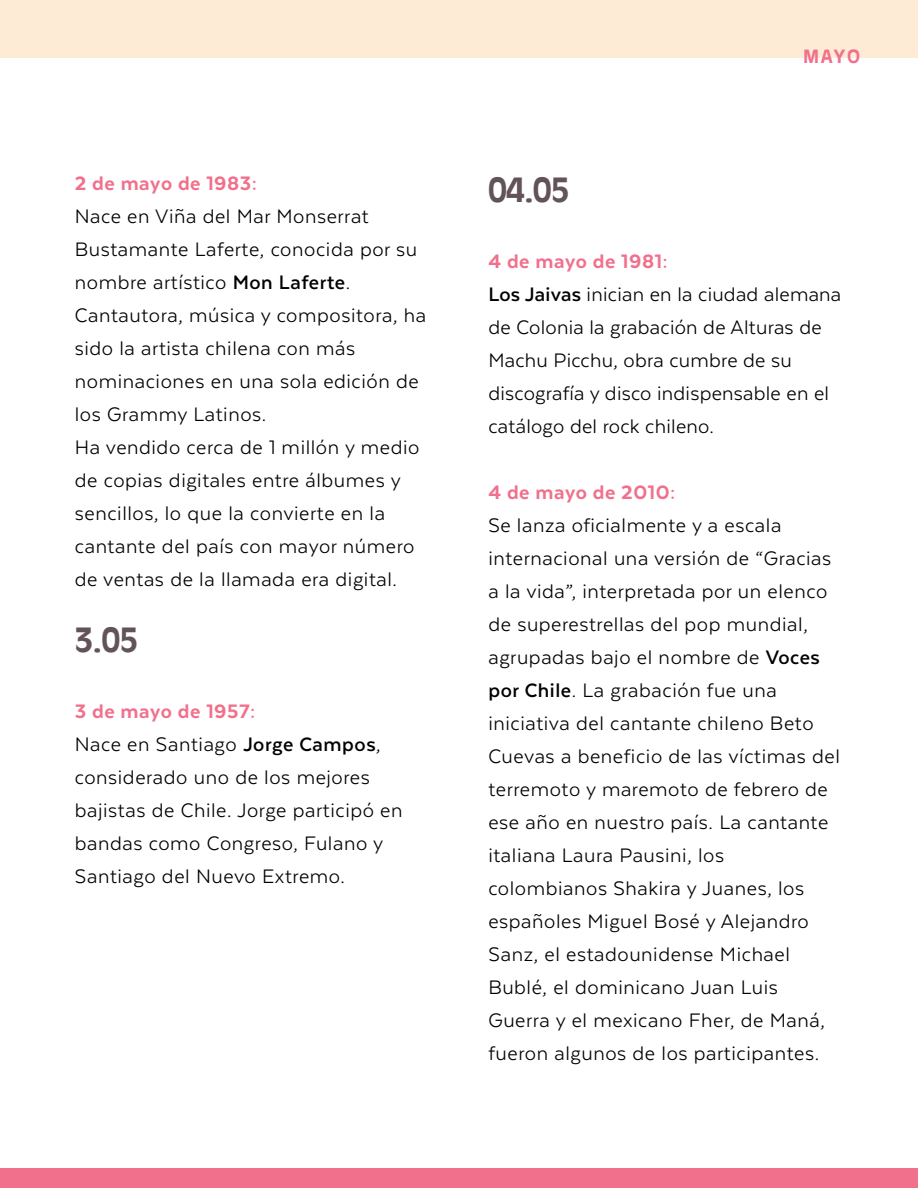
<style>
.page{position:relative;width:918px;height:1188px;background:#fff}
.page>*{position:absolute;margin:0;border:0;box-sizing:border-box;transform-origin:0 0}
.t1{font:700 33px "Antique Olive Std";color:#625357}
.t2{font:22.5px/33px "Texta";letter-spacing:.025em;color:#000001}
.t3{font:800 22.5px "Texta";letter-spacing:.025em;color:#f1708c}
.t4{font:700 18px "Antique Olive Std";color:#f1708c}
.s1{font-weight:700}
.s2{font-weight:800;color:#f1708c}
</style>
<div class="page">
<div style="left:0;top:1168px;width:918px;height:20px;background:#f1708c"></div>
<div style="left:0;top:0;width:918px;height:57px;background:#feebd6"></div>
<p class="t3" style="left:75px;top:171px;width:184px">2 de mayo de 1983:</p>
<p class="t2" style="left:75px;top:199px;width:353px">Nace en Viña del Mar Monserrat<br>Bustamante Laferte, conocida por su nombre artístico <span class="s1">Mon Laferte</span>.<br>Cantautora, música y compositora, ha sido la artista chilena con más nominaciones en una sola edición de los Grammy Latinos.<br>Ha vendido cerca de 1 millón y medio de copias digitales entre álbumes y sencillos, lo que la convierte en la cantante del país con mayor número de ventas de la llamada era digital.</p>
<h1 class="t1" style="left:75px;top:619px;width:65px">3.05</h1>
<p class="t2" style="left:75px;top:694px;width:329px"><span class="s2">3 de mayo de 1957:<br></span>Nace en Santiago <span class="s1">Jorge Campos</span>, considerado uno de los mejores bajistas de Chile. Jorge participó en bandas como Congreso, Fulano y<br>Santiago del Nuevo Extremo.</p>
<h1 class="t1" style="left:488px;top:169px;width:83px">04.05</h1>
<p class="t4" style="left:803px;top:46px;width:59px">MAYO</p>
<p class="t2" style="left:488px;top:244px;width:354px"><span class="s2">4 de mayo de 1981:<br></span><span class="s1">Los Jaivas</span> inician en la ciudad alemana de Colonia la grabación de Alturas de<br>Machu Picchu, obra cumbre de su discografía y disco indispensable en el catálogo del rock chileno.</p>
<p class="t3" style="left:488px;top:480px;width:189px">4 de mayo de 2010:</p>
<p class="t2" style="left:488px;top:508px;width:353px">Se lanza oficialmente y a escala internacional una versión de “Gracias a la vida”, interpretada por un elenco de superestrellas del pop mundial, agrupadas bajo el nombre de <span class="s1">Voces por Chile</span>. La grabación fue una iniciativa del cantante chileno Beto Cuevas a beneficio de las víctimas del terremoto y maremoto de febrero de ese año en nuestro país. La cantante italiana Laura Pausini, los colombianos Shakira y Juanes, los españoles Miguel Bosé y Alejandro Sanz, el estadounidense Michael Bublé, el dominicano Juan Luis Guerra y el mexicano Fher, de Maná, fueron algunos de los participantes.</p>
</div>
